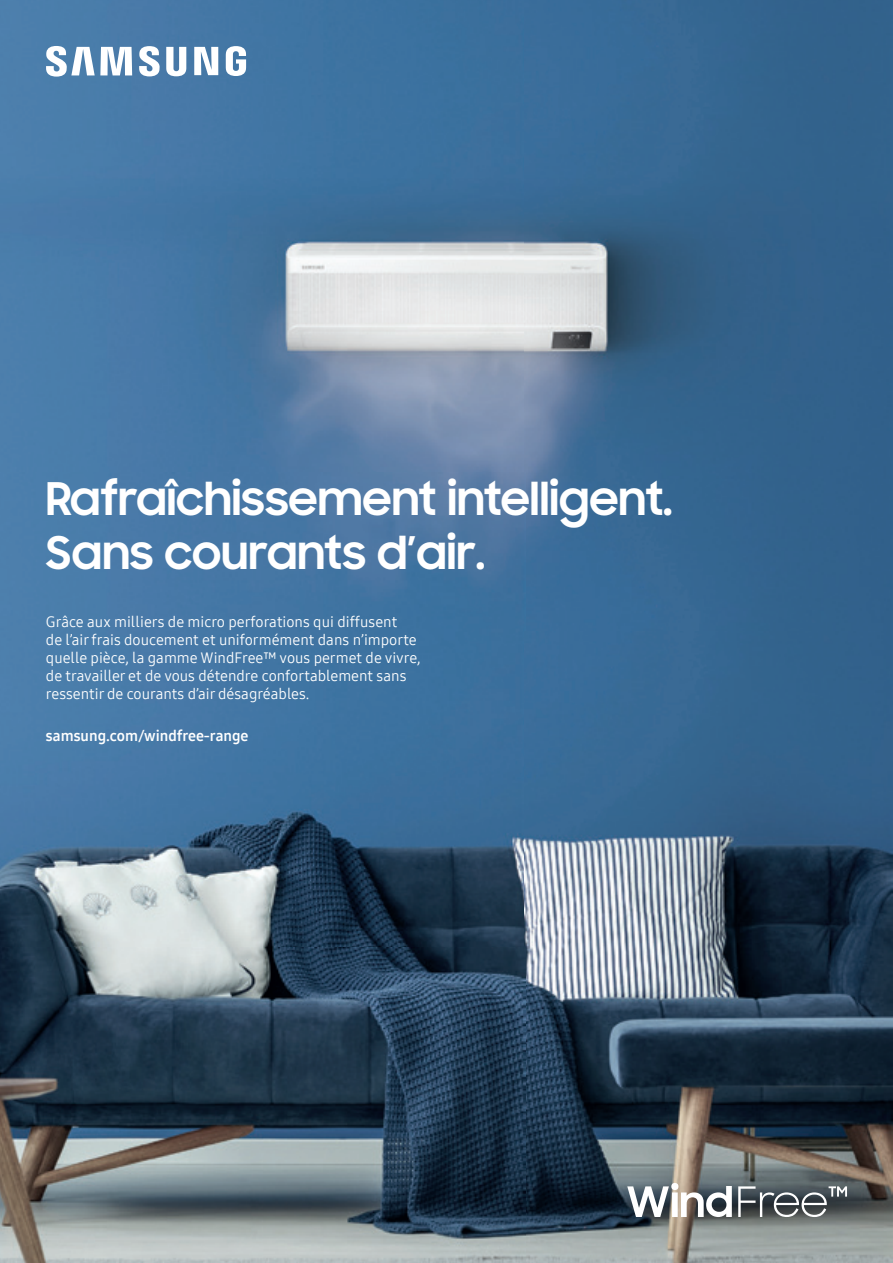
<style>
.page{position:relative;width:893px;height:1263px;background:#fff}
.page>*{position:absolute;margin:0;border:0;box-sizing:border-box;transform-origin:0 0}
.t1{font:700 45px/54px "Samsung Sharp Sans";color:#fff}
.t2{font:15px/18px "Samsung One 400";color:#fff}
.t3{font:15px "Samsung One 700";color:#fff}
</style>
<div class="page">
<img style="left:0;top:0;width:893px;height:1263px">
<svg style="left:46px;top:46px;width:200px;height:31px"></svg>
<svg style="left:627px;top:1183px;width:105px;height:34px"></svg>
<svg style="left:738px;top:1186px;width:109px;height:31px"></svg>
<h1 class="t1" style="left:46px;top:470px;width:628px">Rafraîchissement intelligent.<br>Sans courants d’air.</h1>
<p class="t2" style="left:46px;top:613px;width:376px">Grâce aux milliers de micro perforations qui diffusent<br>de l’air frais doucement et uniformément dans n’importe quelle pièce, la gamme WindFree™ vous permet de vivre, de travailler et de vous détendre confortablement sans ressentir de courants d’air désagréables.</p>
<p class="t3" style="left:46px;top:725px;width:204px">samsung.com/windfree-range</p>
</div>
